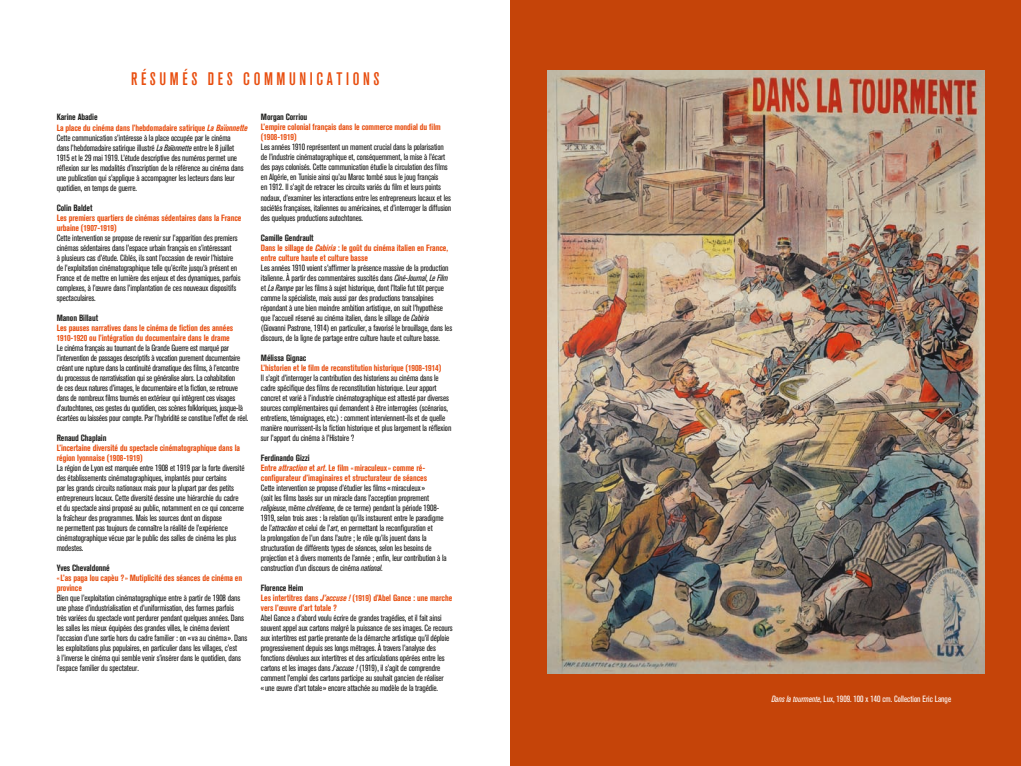
<style>
.page{position:relative;width:1021px;height:766px;background:#fff}
.page>*{position:absolute;margin:0;border:0;box-sizing:border-box;transform-origin:0 0}
.t1{font:500 condensed 18px "Akzidenz Grotesk BQ";letter-spacing:.2em;color:#e84e0f}
.t2{font:condensed 9px/10px "Akzidenz Grotesk BQ";letter-spacing:-.01em;color:#1d1d1b}
.t3{font:700 condensed 9px/10px "Akzidenz Grotesk BQ";letter-spacing:-.01em;color:#e84e0f}
.t4{font:700 condensed 9px "Akzidenz Grotesk BQ";letter-spacing:-.01em;color:#1d1d1b}
.t5{font:condensed 9px "Akzidenz Grotesk BQ";color:#fff}
.s1{font-weight:700}
.s2{font-weight:700;color:#e84e0f}
.s3{font-weight:700;font-style:italic;color:#e84e0f}
.s4{font-style:italic}
.s5{color:#1d1d1b}
</style>
<div class="page">
<div style="left:510px;top:0;width:510px;height:765px;background:#c54409"></div>
<img style="left:547px;top:71px;width:437px;height:602px">
<h1 class="t1" style="left:131px;top:69px;width:241px">RÉS UMéS DES COMMUNICATIONS</h1>
<p class="t2" style="left:57px;top:112px;width:192px"><span class="s1">Karine Abadie<br></span><span class="s2">La place du cinéma dans l’hebdomadaire satirique</span> <span class="s3">La Baïonnette </span>Cette communication s’intéresse à la place occupée par le cinéma<br>dans l’hebdomadaire satirique illustré <span class="s4">La Baïonnette</span> entre le 8 juillet 1915 et le 29 mai 1919. L’étude descriptive des numéros permet une réflexion sur les modalités d’inscription de la référence au cinéma dans une publication qui s’applique à accompagner les lecteurs dans leur quotidien, en temps de guerre.</p>
<p class="t4" style="left:57px;top:202px;width:37px">Colin Baldet</p>
<p class="t3" style="left:57px;top:212px;width:186px">Les premiers quartiers de cinémas sédentaires dans la France urbaine (1907-1919)</p>
<p class="t2" style="left:57px;top:232px;width:185px">Cette intervention se propose de revenir sur l’apparition des premiers cinémas sédentaires dans l’espace urbain français en s’intéressant<br>à plusieurs cas d’étude. Ciblés, ils sont l’occasion de revoir l’histoire de l’exploitation cinématographique telle qu’écrite jusqu’à présent en France et de mettre en lumière des enjeux et des dynamiques, parfois complexes, à l’œuvre dans l’implantation de ces nouveaux dispositifs spectaculaires.</p>
<p class="t4" style="left:57px;top:312px;width:43px">Manon Billaut</p>
<p class="t3" style="left:57px;top:322px;width:178px">Les pauses narratives dans le cinéma de fiction des années<br>1910-1920 ou l’intégration du documentaire dans le drame</p>
<p class="t2" style="left:57px;top:342px;width:193px">Le cinéma français au tournant de la Grande Guerre est marqué par l’intervention de passages descriptifs à vocation purement documentaire créant une rupture dans la continuité dramatique des films, à l’encontre<br>du processus de narrativisation qui se généralise alors. La cohabitation<br>de ces deux natures d’images, le documentaire et la fiction, se retrouve dans de nombreux films tournés en extérieur qui intègrent ces visages d’autochtones, ces gestes du quotidien, ces scènes folkloriques, jusque-là écartées ou laissées pour compte. Par l’hybridité se constitue l’effet de réel.</p>
<p class="t4" style="left:57px;top:432px;width:51px">Renaud Chaplain</p>
<p class="t3" style="left:57px;top:442px;width:185px">L’incertaine diversité du spectacle cinématographique dans la région lyonnaise (1908-1919)</p>
<p class="t2" style="left:57px;top:462px;width:189px">La région de Lyon est marquée entre 1908 et 1919 par la forte diversité des établissements cinématographiques, implantés pour certains<br>par les grands circuits nationaux mais pour la plupart par des petits entrepreneurs locaux. Cette diversité dessine une hiérarchie du cadre et du spectacle ainsi proposé au public, notamment en ce qui concerne la fraîcheur des programmes. Mais les sources dont on dispose<br>ne permettent pas toujours de connaître la réalité de l’expérience cinématographique vécue par le public des salles de cinéma les plus modestes.</p>
<p class="t4" style="left:57px;top:562px;width:55px">Yves Chevaldonné</p>
<p class="t3" style="left:57px;top:572px;width:187px">« L’as paga lou capèu ? » Mutiplicité des séances de cinéma en province</p>
<p class="t2" style="left:57px;top:592px;width:192px">Bien que l’exploitation cinématographique entre à partir de 1908 dans une phase d’industrialisation et d’uniformisation, des formes parfois<br>très variées du spectacle vont perdurer pendant quelques années. Dans les salles les mieux équipées des grandes villes, le cinéma devient l’occasion d’une sortie hors du cadre familier : on «va au cinéma». Dans les exploitations plus populaires, en particulier dans les villages, c’est<br>à l’inverse le cinéma qui semble venir s’insérer dans le quotidien, dans l’espace familier du spectateur.</p>
<p class="t4" style="left:261px;top:112px;width:48px">Morgan Corriou</p>
<p class="t3" style="left:261px;top:122px;width:181px">L’empire colonial français dans le commerce mondial du film (1908-1919)</p>
<p class="t2" style="left:261px;top:142px;width:192px">Les années 1910 représentent un moment crucial dans la polarisation de l’industrie cinématographique et, conséquemment, la mise à l’écart des pays colonisés. Cette communication étudie la circulation des films en Algérie, en Tunisie ainsi qu’au Maroc tombé sous le joug français<br>en 1912. Il s’agit de retracer les circuits variés du film et leurs points nodaux, d’examiner les interactions entre les entrepreneurs locaux et les sociétés françaises, italiennes ou américaines, et d’interroger la diffusion des quelques productions autochtones.</p>
<p class="t3" style="left:261px;top:232px;width:189px"><span class="s5">Camille Gendrault<br></span>Dans le sillage de <span class="s4">Cabiria</span> : le goût du cinéma italien en France, entre culture haute et culture basse</p>
<p class="t2" style="left:261px;top:262px;width:193px">Les années 1910 voient s’affirmer la présence massive de la production italienne. À partir des commentaires suscités dans <span class="s4">Ciné-Journal</span>, <span class="s4">Le Film </span>et <span class="s4">La Rampe</span> par les films à sujet historique, dont l’Italie fut tôt perçue comme la spécialiste, mais aussi par des productions transalpines répondant à une bien moindre ambition artistique, on suit l’hypothèse que l’accueil réservé au cinéma italien, dans le sillage de <span class="s4">Cabiria </span>(Giovanni Pastrone, 1914) en particulier, a favorisé le brouillage, dans les discours, de la ligne de partage entre culture haute et culture basse.</p>
<p class="t4" style="left:261px;top:352px;width:47px">Mélissa Gignac</p>
<p class="t3" style="left:261px;top:362px;width:182px">L’historien et le film de reconstitution historique (1908-1914)</p>
<p class="t2" style="left:261px;top:372px;width:192px">Il s’agit d’interroger la contribution des historiens au cinéma dans le cadre spécifique des films de reconstitution historique. Leur apport concret et varié à l’industrie cinématographique est attesté par diverses sources complémentaires qui demandent à être interrogées (scénarios, entretiens, témoignages, etc.) : comment interviennent-ils et de quelle manière nourrissent-ils la fiction historique et plus largement la réflexion sur l’apport du cinéma à l’Histoire ?</p>
<p class="t3" style="left:261px;top:452px;width:168px"><span class="s5">Ferdinando Gizzi<br></span>Entre <span class="s4">attraction</span> et <span class="s4">art</span>. Le film «miraculeux» comme ré&shy;configurateur d’imaginaires et structurateur de séances</p>
<p class="t2" style="left:261px;top:482px;width:187px">Cette intervention se propose d’étudier les films «miraculeux»<br>(soit les films basés sur un miracle dans l’acception proprement <span class="s4">religieuse</span>, même <span class="s4">chrétienne</span>, de ce terme) pendant la période 1908- 1919, selon trois axes : la relation qu’ils instaurent entre le paradigme de l’<span class="s4">attraction</span> et celui de l’<span class="s4">art</span>, en permettant la reconfiguration et<br>la prolongation de l’un dans l’autre ; le rôle qu’ils jouent dans la structuration de différents types de séances, selon les besoins de projection et à divers moments de l’année ; enfin, leur contribution à la construction d’un discours de cinéma <span class="s4">national</span>.</p>
<p class="t3" style="left:261px;top:582px;width:193px"><span class="s5">Florence Heim<br></span>Les intertitres dans <span class="s4">J’accuse !</span> (1919) d’Abel Gance : une marche vers l’œuvre d’art totale ?</p>
<p class="t2" style="left:261px;top:612px;width:193px">Abel Gance a d’abord voulu écrire de grandes tragédies, et il fait ainsi souvent appel aux cartons malgré la puissance de ses images. Ce recours aux intertitres est partie prenante de la démarche artistique qu’il déploie progressivement depuis ses longs métrages. À travers l’analyse des fonctions dévolues aux intertitres et des articulations opérées entre les cartons et les images dans <span class="s4">J’accuse !</span> (1919), il s’agit de comprendre comment l’emploi des cartons participe au souhait gancien de réaliser «une œuvre d’art totale» encore attachée au modèle de la tragédie.</p>
<p class="t5" style="left:771px;top:693px;width:181px"><span class="s4">Dans la tourmente</span>, Lux, 1909. 100 x 140 cm. Collection Eric Lange</p>
</div>
